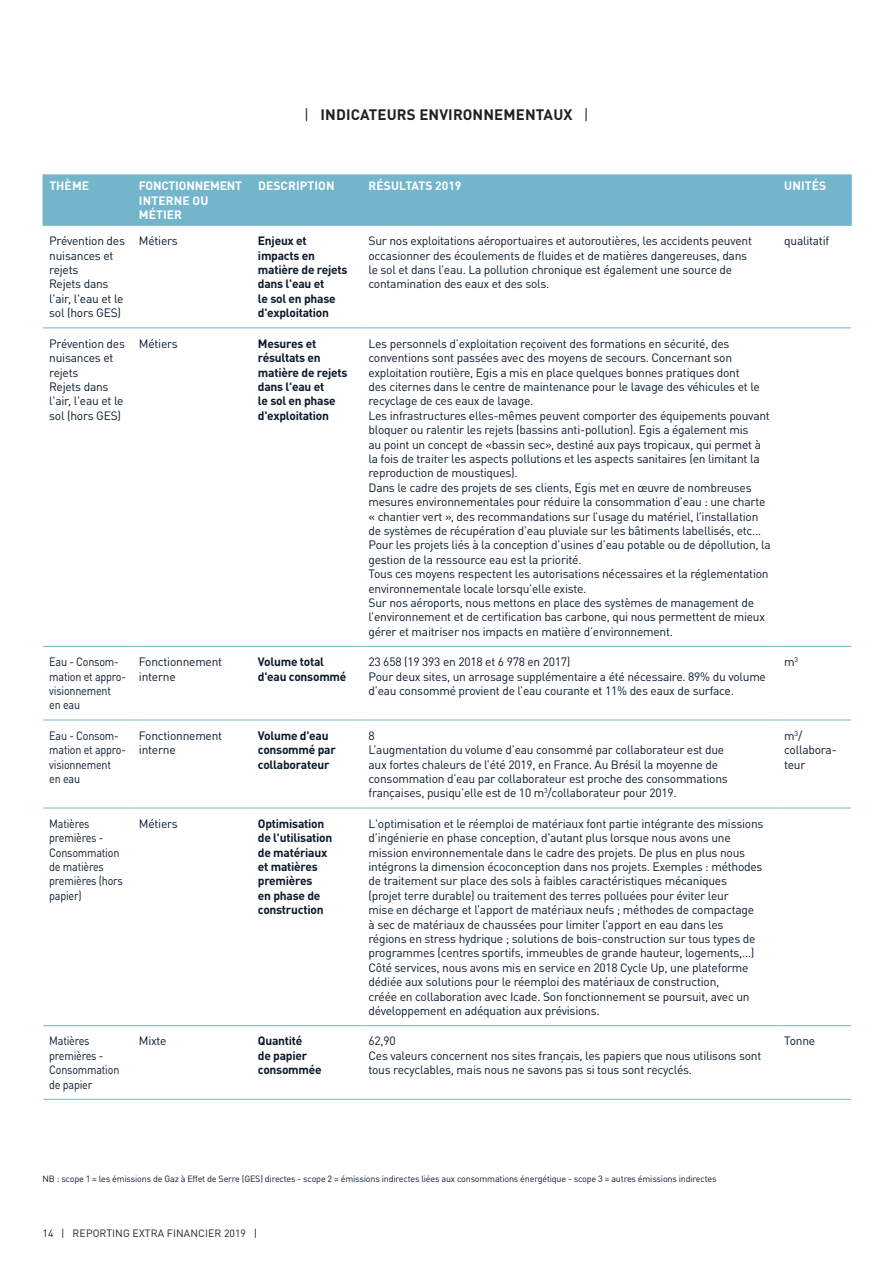
<style>
.page{position:relative;width:893px;height:1263px;background:#fff}
.page>*{position:absolute;margin:0;border:0;box-sizing:border-box;transform-origin:0 0}
.t1{font:700 15px "DIN Pro";letter-spacing:.01em;color:#231f20}
.t2{font:12px/14.4px "DIN Pro";letter-spacing:-.02em;color:#0a1a2c}
.t3{font:700 12px/14.4px "DIN Pro";letter-spacing:-.02em;color:#0a1a2c}
.t4{font:12px/14.4px "DIN Pro";letter-spacing:-.02em;color:#0a1a2c;scale:.9 1}
.t5{font:700 12px "DIN Pro";letter-spacing:.01em;color:#fff}
.t6{font:700 12px/14.4px "DIN Pro";letter-spacing:-.015em;color:#fff}
.t7{font:10.5px "DIN Pro";letter-spacing:.01em;color:#231f20}
.t8{font:9px "DIN Pro";letter-spacing:-.02em;color:#0a1a2c}
.s1{font-weight:400}
</style>
<div class="page">
<div style="left:44px;top:176px;width:806px;height:48px;background:#73b6cc"></div>
<hr style="left:43px;top:176px;width:1px;height:48px;background:#73b6cc">
<hr style="left:43px;top:174px;width:90px;height:2px;background:#73b6cc">
<hr style="left:133px;top:174px;width:119px;height:2px;background:#73b6cc">
<hr style="left:252px;top:174px;width:110px;height:2px;background:#73b6cc">
<hr style="left:362px;top:174px;width:416px;height:2px;background:#73b6cc">
<hr style="left:778px;top:174px;width:74px;height:2px;background:#73b6cc">
<hr style="left:132px;top:176px;width:2px;height:48px;background:#73b6cc">
<hr style="left:251px;top:176px;width:2px;height:48px;background:#73b6cc">
<hr style="left:362px;top:176px;width:1px;height:48px;background:#73b6cc">
<hr style="left:777px;top:176px;width:2px;height:48px;background:#73b6cc">
<hr style="left:850px;top:176px;width:2px;height:48px;background:#73b6cc">
<hr style="left:43px;top:224px;width:90px;height:2px;background:#73b6cc">
<hr style="left:133px;top:224px;width:119px;height:2px;background:#73b6cc">
<hr style="left:252px;top:224px;width:110px;height:2px;background:#73b6cc">
<hr style="left:362px;top:224px;width:416px;height:2px;background:#73b6cc">
<hr style="left:778px;top:224px;width:74px;height:2px;background:#73b6cc">
<hr style="left:43px;top:327px;width:90px;height:1px;background:#73b6cc">
<hr style="left:133px;top:327px;width:119px;height:1px;background:#73b6cc">
<hr style="left:43px;top:646px;width:90px;height:1px;background:#73b6cc">
<hr style="left:133px;top:646px;width:119px;height:1px;background:#73b6cc">
<hr style="left:43px;top:720px;width:90px;height:1px;background:#73b6cc">
<hr style="left:133px;top:720px;width:119px;height:1px;background:#73b6cc">
<hr style="left:43px;top:808px;width:90px;height:1px;background:#73b6cc">
<hr style="left:133px;top:808px;width:119px;height:1px;background:#73b6cc">
<hr style="left:43px;top:1025px;width:90px;height:1px;background:#73b6cc">
<hr style="left:133px;top:1025px;width:119px;height:1px;background:#73b6cc">
<hr style="left:43px;top:1099px;width:90px;height:1px;background:#73b6cc">
<hr style="left:133px;top:1099px;width:119px;height:1px;background:#73b6cc">
<hr style="left:252px;top:327px;width:110px;height:1px;background:#73b6cc">
<hr style="left:252px;top:646px;width:110px;height:1px;background:#73b6cc">
<hr style="left:252px;top:720px;width:110px;height:1px;background:#73b6cc">
<hr style="left:252px;top:808px;width:110px;height:1px;background:#73b6cc">
<hr style="left:252px;top:1025px;width:110px;height:1px;background:#73b6cc">
<hr style="left:252px;top:1099px;width:110px;height:1px;background:#73b6cc">
<hr style="left:362px;top:327px;width:416px;height:1px;background:#73b6cc">
<hr style="left:778px;top:327px;width:73px;height:1px;background:#73b6cc">
<hr style="left:362px;top:646px;width:416px;height:1px;background:#73b6cc">
<hr style="left:778px;top:646px;width:73px;height:1px;background:#73b6cc">
<hr style="left:362px;top:720px;width:416px;height:1px;background:#73b6cc">
<hr style="left:778px;top:720px;width:73px;height:1px;background:#73b6cc">
<hr style="left:362px;top:808px;width:416px;height:1px;background:#73b6cc">
<hr style="left:778px;top:808px;width:73px;height:1px;background:#73b6cc">
<hr style="left:362px;top:1025px;width:416px;height:1px;background:#73b6cc">
<hr style="left:778px;top:1025px;width:73px;height:1px;background:#73b6cc">
<hr style="left:362px;top:1099px;width:416px;height:1px;background:#73b6cc">
<hr style="left:778px;top:1099px;width:73px;height:1px;background:#73b6cc">
<p class="t1" style="left:304px;top:103px;width:286px"><span class="s1">|</span> INDICATEURS ENVIRONNEMENTAUX <span class="s1">|</span></p>
<p class="t5" style="left:49px;top:177px;width:41px">THÈME</p>
<p class="t6" style="left:139px;top:178px;width:105px">FONCTIONNEMENT<br>INTERNE OU<br>MÉTIER</p>
<p class="t5" style="left:258px;top:177px;width:78px">DESCRIPTION</p>
<p class="t5" style="left:369px;top:177px;width:94px">RÉSULTATS 2019</p>
<p class="t5" style="left:784px;top:177px;width:44px">UNITÉS</p>
<p class="t2" style="left:49px;top:233px;width:77px">Prévention des nuisances et rejets<br>Rejets dans l'air, l'eau et le sol (hors GES)</p>
<p class="t2" style="left:139px;top:233px;width:40px">Métiers</p>
<p class="t3" style="left:258px;top:233px;width:91px">Enjeux et impacts en matière de rejets dans l'eau et<br>le sol en phase d'exploitation</p>
<p class="t2" style="left:368px;top:233px;width:385px">Sur nos exploitations aéroportuaires et autoroutières, les accidents peuvent occasionner des écoulements de fluides et de matières dangereuses, dans le sol et dans l’eau. La pollution chronique est également une source de contamination des eaux et des sols.</p>
<p class="t2" style="left:784px;top:233px;width:47px">qualitatif</p>
<p class="t2" style="left:49px;top:335px;width:77px">Prévention des nuisances et rejets<br>Rejets dans l'air, l'eau et le sol (hors GES)</p>
<p class="t2" style="left:139px;top:335px;width:40px">Métiers</p>
<p class="t3" style="left:258px;top:335px;width:91px">Mesures et résultats en matière de rejets dans l'eau et<br>le sol en phase d'exploitation</p>
<p class="t2" style="left:368px;top:335px;width:404px">Les personnels d’exploitation reçoivent des formations en sécurité, des conventions sont passées avec des moyens de secours. Concernant son exploitation routière, Egis a mis en place quelques bonnes pratiques dont<br>des citernes dans le centre de maintenance pour le lavage des véhicules et le recyclage de ces eaux de lavage.<br>Les infrastructures elles-mêmes peuvent comporter des équipements pouvant bloquer ou ralentir les rejets (bassins anti-pollution). Egis a également mis<br>au point un concept de «bassin sec», destiné aux pays tropicaux, qui permet à la fois de traiter les aspects pollutions et les aspects sanitaires (en limitant la reproduction de moustiques).<br>Dans le cadre des projets de ses clients, Egis met en œuvre de nombreuses mesures environnementales pour réduire la consommation d’eau : une charte « chantier vert », des recommandations sur l’usage du matériel, l’installation de systèmes de récupération d’eau pluviale sur les bâtiments labellisés, etc… Pour les projets liés à la conception d’usines d’eau potable ou de dépollution, la gestion de la ressource eau est la priorité.<br>Tous ces moyens respectent les autorisations nécessaires et la réglementation environnementale locale lorsqu’elle existe.<br>Sur nos aéroports, nous mettons en place des systèmes de management de l’environnement et de certification bas carbone, qui nous permettent de mieux gérer et maitriser nos impacts en matière d’environnement.</p>
<p class="t4" style="left:49px;top:654px;width:87px">Eau - Consom&shy;mation et appro&shy;visionnement<br>en eau</p>
<p class="t2" style="left:139px;top:654px;width:85px">Fonctionnement interne</p>
<p class="t3" style="left:258px;top:654px;width:90px">Volume total d'eau consommé</p>
<p class="t2" style="left:368px;top:654px;width:399px">23 658 (19 393 en 2018 et 6 978 en 2017)<br>Pour deux sites, un arrosage supplémentaire a été nécessaire. 89% du volume d’eau consommé provient de l’eau courante et 11% des eaux de surface.</p>
<p class="t2" style="left:784px;top:654px;width:15px">m<sup>3</sup></p>
<p class="t4" style="left:49px;top:727px;width:87px">Eau - Consom&shy;mation et appro&shy;visionnement<br>en eau</p>
<p class="t2" style="left:139px;top:727px;width:85px">Fonctionnement interne</p>
<p class="t3" style="left:258px;top:727px;width:79px">Volume d'eau consommé par collaborateur</p>
<p class="t2" style="left:368px;top:727px;width:361px">8<br>L’augmentation du volume d’eau consommé par collaborateur est due aux fortes chaleurs de l’été 2019, en France. Au Brésil la moyenne de consommation d’eau par collaborateur est proche des consommations françaises, pusiqu’elle est de 10 m<sup>3</sup>/collaborateur pour 2019.</p>
<p class="t2" style="left:784px;top:727px;width:54px">m<sup>3</sup>/ collabora&shy;teur</p>
<p class="t4" style="left:49px;top:815px;width:83px">Matières premières -<br>Consommation de matières premières (hors papier)</p>
<p class="t2" style="left:139px;top:815px;width:40px">Métiers</p>
<p class="t3" style="left:258px;top:815px;width:76px">Optimisation de l'utilisation de matériaux et matières premières<br>en phase de construction</p>
<p class="t2" style="left:368px;top:815px;width:396px">L'optimisation et le réemploi de matériaux font partie intégrante des missions d’ingénierie en phase conception, d'autant plus lorsque nous avons une mission environnementale dans le cadre des projets. De plus en plus nous intégrons la dimension écoconception dans nos projets. Exemples : méthodes de traitement sur place des sols à faibles caractéristiques mécaniques<br>(projet terre durable) ou traitement des terres polluées pour éviter leur<br>mise en décharge et l’apport de matériaux neufs ; méthodes de compactage<br>à sec de matériaux de chaussées pour limiter l’apport en eau dans les régions en stress hydrique ; solutions de bois-construction sur tous types de programmes (centres sportifs, immeubles de grande hauteur, logements,…)<br>Côté services, nous avons mis en service en 2018 Cycle Up, une plateforme dédiée aux solutions pour le réemploi des matériaux de construction,<br>créée en collaboration avec Icade. Son fonctionnement se poursuit, avec un développement en adéquation aux prévisions.</p>
<p class="t4" style="left:49px;top:1033px;width:79px">Matières premières -<br>Consommation de papier</p>
<p class="t2" style="left:139px;top:1033px;width:29px">Mixte</p>
<p class="t3" style="left:258px;top:1033px;width:65px">Quantité<br>de papier consommée</p>
<p class="t2" style="left:368px;top:1033px;width:394px">62,90<br>Ces valeurs concernent nos sites français, les papiers que nous utilisons sont tous recyclables, mais nous ne savons pas si tous sont recyclés.</p>
<p class="t2" style="left:784px;top:1033px;width:33px">Tonne</p>
<p class="t8" style="left:43px;top:1171px;width:676px">NB : scope 1 = les émissions de Gaz à Effet de Serre (GES) directes - scope 2 = émissions indirectes liées aux consommations énergétique - scope 3 = autres émissions indirectes</p>
<p class="t7" style="left:43px;top:1225px;width:216px">14 | REPORTING EXTRA FINANCIER 2019 |</p>
</div>
